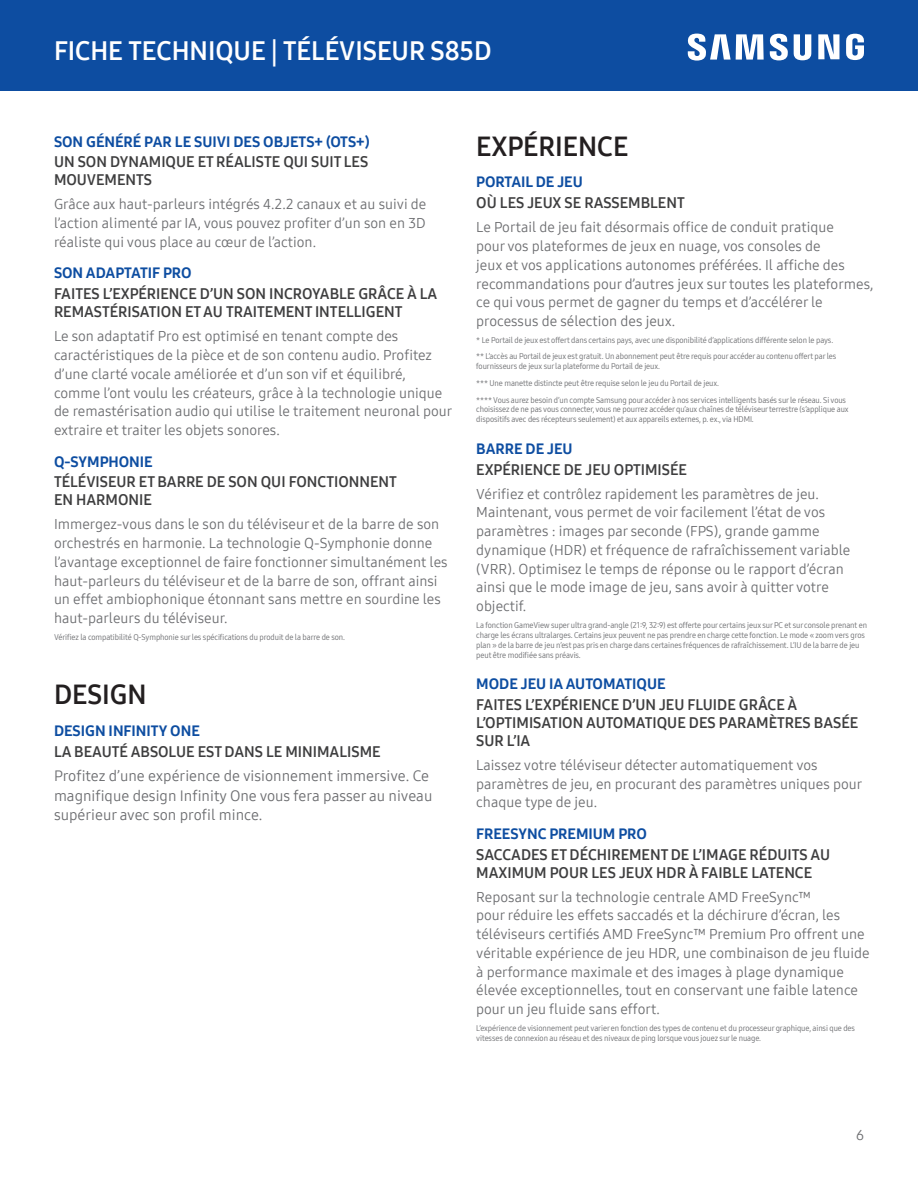
<style>
.page{position:relative;width:918px;height:1188px;background:#fff}
.page>*{position:absolute;margin:0;border:0;box-sizing:border-box;transform-origin:0 0}
.Specs_Head{font:27px "Samsung One 700";color:#231f20}
.t1{font:26.1px "Samsung One 700";color:#fff}
.KEY_FEATURE_-_HEADLINES__BLACK{font:15px/18px "Samsung One 700";color:#3e3e3f}
.KEY_FEATURE_-_HEADLINES__BLUE_800{font:15px "Samsung One 800";color:#0d4da1}
.Body_Copy{font:15px/19.5px "Samsung One 400";color:#6c6d70}
.Body_Copy-2{font:14.25px/18.8px "Samsung One 400";color:#6c6d70}
.LEGAL{font:8.25px/9.9px "Samsung One 400 C";letter-spacing:-.01em;color:#6c6d70}
</style>
<div class="page">
<div style="left:0;top:0;width:918px;height:91px;background:#0d4da1"></div>
<svg style="left:688px;top:34px;width:176px;height:27px"></svg>
<h2 class="t1" style="left:54px;top:34px;width:439px">FICHE TECHNIQUE | TÉLÉVISEUR S85D</h2>
<p class="KEY_FEATURE_-_HEADLINES__BLUE_800" style="left:54px;top:131px;width:317px">SON GÉNÉRÉ PAR LE SUIVI DES OBJETS+ (OTS+)</p>
<p class="KEY_FEATURE_-_HEADLINES__BLACK" style="left:54px;top:153px;width:316px">UN SON DYNAMIQUE ET RÉALISTE QUI SUIT LES<br>MOUVEMENTS</p>
<p class="Body_Copy-2" style="left:54px;top:195px;width:374px;text-align:justify">Grâce aux haut-parleurs intégrés 4.2.2 canaux et au suivi de l’action alimenté par IA, vous pouvez profiter d’un son en 3D réaliste qui vous place au cœur de l’action.</p>
<p class="KEY_FEATURE_-_HEADLINES__BLUE_800" style="left:54px;top:263px;width:139px">SON ADAPTATIF PRO</p>
<p class="KEY_FEATURE_-_HEADLINES__BLACK" style="left:54px;top:285px;width:385px">FAITES L’EXPÉRIENCE D’UN SON INCROYABLE GRÂCE À LA<br>REMASTÉRISATION ET AU TRAITEMENT INTELLIGENT</p>
<p class="Body_Copy-2" style="left:54px;top:327px;width:400px">Le son adaptatif Pro est optimisé en tenant compte des caractéristiques de la pièce et de son contenu audio. Profitez d’une clarté vocale améliorée et d’un son vif et équilibré, comme l’ont voulu les créateurs, grâce à la technologie unique de remastérisation audio qui utilise le traitement neuronal pour extraire et traiter les objets sonores.</p>
<p class="KEY_FEATURE_-_HEADLINES__BLUE_800" style="left:54px;top:451px;width:100px">Q-SYMPHONIE</p>
<p class="KEY_FEATURE_-_HEADLINES__BLACK" style="left:54px;top:473px;width:344px">TÉLÉVISEUR ET BARRE DE SON QUI FONCTIONNENT<br>EN HARMONIE</p>
<p class="Body_Copy-2" style="left:54px;top:515px;width:395px">Immergez-vous dans le son du téléviseur et de la barre de son orchestrés en harmonie. La technologie Q-Symphonie donne l’avantage exceptionnel de faire fonctionner simultanément les haut-parleurs du téléviseur et de la barre de son, offrant ainsi un effet ambiophonique étonnant sans mettre en sourdine les haut-parleurs du téléviseur.</p>
<p class="LEGAL" style="left:54px;top:632px;width:293px">Vérifiez la compatibilité Q-Symphonie sur les spécifications du produit de la barre de son.</p>
<p class="Specs_Head" style="left:54px;top:677px;width:94px">DESIGN</p>
<p class="KEY_FEATURE_-_HEADLINES__BLUE_800" style="left:54px;top:721px;width:147px">DESIGN INFINITY ONE</p>
<p class="KEY_FEATURE_-_HEADLINES__BLACK" style="left:54px;top:742px;width:328px">LA BEAUTÉ ABSOLUE EST DANS LE MINIMALISME</p>
<p class="Body_Copy" style="left:54px;top:766px;width:380px">Profitez d’une expérience de visionnement immersive. Ce magnifique design Infinity One vous fera passer au niveau supérieur avec son profil mince.</p>
<p class="Specs_Head" style="left:476px;top:128px;width:154px">EXPÉRIENCE</p>
<p class="KEY_FEATURE_-_HEADLINES__BLUE_800" style="left:476px;top:172px;width:108px">PORTAIL DE JEU</p>
<p class="KEY_FEATURE_-_HEADLINES__BLACK" style="left:476px;top:194px;width:210px">OÙ LES JEUX SE RASSEMBLENT</p>
<p class="Body_Copy-2" style="left:476px;top:218px;width:399px">Le Portail de jeu fait désormais office de conduit pratique<br>pour vos plateformes de jeux en nuage, vos consoles de<br>jeux et vos applications autonomes préférées. Il affiche des recommandations pour d’autres jeux sur toutes les plateformes, ce qui vous permet de gagner du temps et d’accélérer le processus de sélection des jeux.</p>
<p class="LEGAL" style="left:476px;top:335px;width:358px">* Le Portail de jeux est offert dans certains pays, avec une disponibilité d’applications différente selon le pays.</p>
<p class="LEGAL" style="left:476px;top:351px;width:361px">** L’accès au Portail de jeux est gratuit. Un abonnement peut être requis pour accéder au contenu offert par les fournisseurs de jeux sur la plateforme du Portail de jeux.</p>
<p class="LEGAL" style="left:476px;top:378px;width:244px">*** Une manette distincte peut être requise selon le jeu du Portail de jeux.</p>
<p class="LEGAL" style="left:476px;top:395px;width:374px">**** Vous aurez besoin d’un compte Samsung pour accéder à nos services intelligents basés sur le réseau. Si vous choisissez de ne pas vous connecter, vous ne pourrez accéder qu’aux chaînes de téléviseur terrestre (s’applique aux dispositifs avec des récepteurs seulement) et aux appareils externes, p. ex., via HDMI.</p>
<p class="KEY_FEATURE_-_HEADLINES__BLUE_800" style="left:476px;top:439px;width:98px">BARRE DE JEU</p>
<p class="KEY_FEATURE_-_HEADLINES__BLACK" style="left:476px;top:460px;width:212px">EXPÉRIENCE DE JEU OPTIMISÉE</p>
<p class="Body_Copy-2" style="left:476px;top:484px;width:376px">Vérifiez et contrôlez rapidement les paramètres de jeu.<br>Maintenant, vous permet de voir facilement l’état de vos paramètres : images par seconde (FPS), grande gamme dynamique (HDR) et fréquence de rafraîchissement variable (VRR). Optimisez le temps de réponse ou le rapport d’écran ainsi que le mode image de jeu, sans avoir à quitter votre objectif.</p>
<p class="LEGAL" style="left:476px;top:620px;width:392px">La fonction GameView super ultra grand-angle (21:9, 32:9) est offerte pour certains jeux sur PC et sur console prenant en charge les écrans ultralarges. Certains jeux peuvent ne pas prendre en charge cette fonction. Le mode « zoom vers gros plan » de la barre de jeu n’est pas pris en charge dans certaines fréquences de rafraîchissement. L’IU de la barre de jeu peut être modifiée sans préavis.</p>
<p class="KEY_FEATURE_-_HEADLINES__BLUE_800" style="left:476px;top:674px;width:191px">MODE JEU IA AUTOMATIQUE</p>
<p class="KEY_FEATURE_-_HEADLINES__BLACK" style="left:476px;top:695px;width:384px">FAITES L’EXPÉRIENCE D’UN JEU FLUIDE GRÂCE À<br>L’OPTIMISATION AUTOMATIQUE DES PARAMÈTRES BASÉE<br>SUR L’IA</p>
<p class="Body_Copy-2" style="left:476px;top:755px;width:388px">Laissez votre téléviseur détecter automatiquement vos paramètres de jeu, en procurant des paramètres uniques pour chaque type de jeu.</p>
<p class="KEY_FEATURE_-_HEADLINES__BLUE_800" style="left:476px;top:824px;width:172px">FREESYNC PREMIUM PRO</p>
<p class="KEY_FEATURE_-_HEADLINES__BLACK" style="left:476px;top:845px;width:355px">SACCADES ET DÉCHIREMENT DE L’IMAGE RÉDUITS AU<br>MAXIMUM POUR LES JEUX HDR À FAIBLE LATENCE</p>
<p class="Body_Copy-2" style="left:476px;top:887px;width:395px">Reposant sur la technologie centrale AMD FreeSync™<br>pour réduire les effets saccadés et la déchirure d’écran, les téléviseurs certifiés AMD FreeSync™ Premium Pro offrent une véritable expérience de jeu HDR, une combinaison de jeu fluide à performance maximale et des images à plage dynamique élevée exceptionnelles, tout en conservant une faible latence pour un jeu fluide sans effort.</p>
<p class="LEGAL" style="left:476px;top:1023px;width:380px">L’expérience de visionnement peut varier en fonction des types de contenu et du processeur graphique, ainsi que des vitesses de connexion au réseau et des niveaux de ping lorsque vous jouez sur le nuage.</p>
<p class="Body_Copy-2" style="left:856px;top:1125px;width:9px">6</p>
</div>
